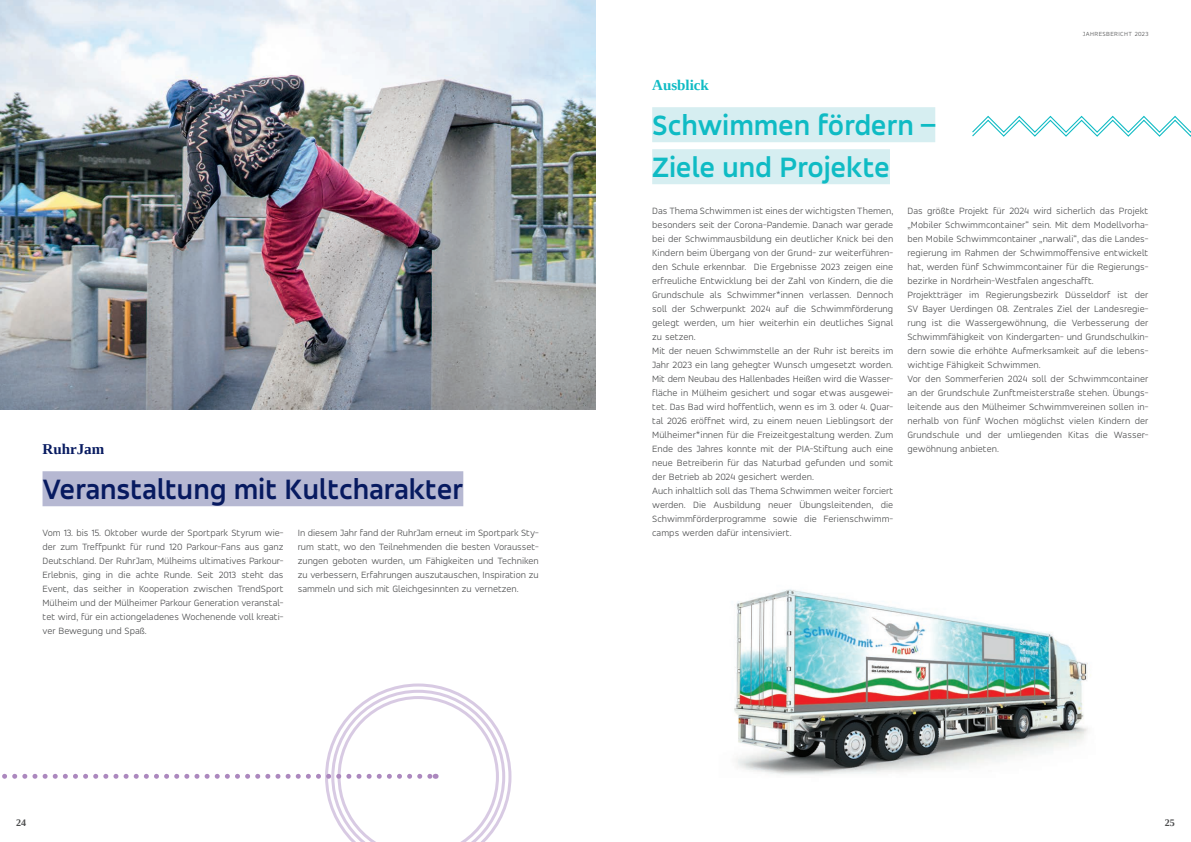
<style>
.page{position:relative;width:1191px;height:842px;background:#fff}
.page>*{position:absolute;margin:0;border:0;box-sizing:border-box;transform-origin:0 0}
.t1{font:700 30px/42px "Accord";color:#0fbbc4}
.t2{font:700 30px "Accord";color:#071a60}
.t3{font:700 15px "Liberation Serif";color:#0fbbc4}
.t4{font:700 15px "Liberation Serif";color:#071a60}
.t5{font:300 10px/14px "Accord";letter-spacing:.005em;color:#4b4c4d;text-align:justify}
.t6{font:700 10px "Liberation Serif";color:#4b4c4d}
.t7{font:300 6.5px "Accord";letter-spacing:.06em;color:#4b4c4d}
</style>
<div class="page">
<svg style="left:972px;top:115px;width:219px;height:22px"></svg>
<div style="left:43px;top:471px;width:420px;height:35px;background:#b6b8d2"></div>
<img style="left:0;top:0;width:595px;height:410px">
<div style="left:652px;top:107px;width:283px;height:35px;background:#d6eef1"></div>
<div style="left:652px;top:149px;width:238px;height:35px;background:#d6eef1"></div>
<img style="left:734px;top:589px;width:357px;height:186px">
<svg style="left:2px;top:683px;width:509px;height:159px"></svg>
<h2 class="t3" style="left:652px;top:75px;width:58px">Ausblick</h2>
<h1 class="t1" style="left:652px;top:103px;width:284px">Schwimmen fördern –<br>Ziele und Projekte</h1>
<p class="t7" style="left:1083px;top:30px;width:67px">JAHRESBERICHT 2023</p>
<p class="t5" style="left:652px;top:203px;width:242px;text-align:left">Das Thema Schwimmen ist eines der wichtigsten Themen, besonders seit der Corona-Pandemie. Danach war gerade bei der Schwimmausbildung ein deutlicher Knick bei den Kindern beim Übergang von der Grund- zur weiterführen&shy;den Schule erkennbar. Die Ergebnisse 2023 zeigen eine erfreuliche Entwicklung bei der Zahl von Kindern, die die Grundschule als Schwimmer*innen verlassen. Dennoch soll der Schwerpunkt 2024 auf die Schwimmförderung gelegt werden, um hier weiterhin ein deutliches Signal zu setzen.<br>Mit der neuen Schwimmstelle an der Ruhr ist bereits im Jahr 2023 ein lang gehegter Wunsch umgesetzt worden.<br>Mit dem Neubau des Hallenbades Heißen wird die Wasser&shy;fläche in Mülheim gesichert und sogar etwas ausgewei&shy;tet. Das Bad wird hoffentlich, wenn es im 3. oder 4. Quar&shy;tal 2026 eröffnet wird, zu einem neuen Lieblingsort der Mülheimer*innen für die Freizeitgestaltung werden. Zum Ende des Jahres konnte mit der PIA-Stiftung auch eine neue Betreiberin für das Naturbad gefunden und somit der Betrieb ab 2024 gesichert werden.<br>Auch inhaltlich soll das Thema Schwimmen weiter forciert werden. Die Ausbildung neuer Übungsleitenden, die Schwimmförderprogramme sowie die Ferienschwimm-</p>
<h2 class="t4" style="left:43px;top:439px;width:63px">RuhrJam</h2>
<h1 class="t2" style="left:43px;top:471px;width:422px">Veranstaltung mit Kultcharakter</h1>
<p class="t5" style="left:43px;top:525px;width:242px">Vom 13. bis 15. Oktober wurde der Sportpark Styrum wie&shy;der zum Treffpunkt für rund 120 Parkour-Fans aus ganz Deutschland. Der RuhrJam, Mülheims ultimatives Parkour-Erlebnis, ging in die achte Runde. Seit 2013 steht das Event, das seither in Kooperation zwischen TrendSport Mülheim und der Mülheimer Parkour Generation veranstal&shy;tet wird, für ein actiongeladenes Wochenende voll kreati&shy;ver Bewegung und Spaß.</p>
<p class="t5" style="left:298px;top:525px;width:242px">In diesem Jahr fand der RuhrJam erneut im Sportpark Sty-</p>
<p class="t5" style="left:652px;top:525px;width:141px">camps werden dafür intensiviert.</p>
<p class="t5" style="left:298px;top:539px;width:242px">rum statt, wo den Teilnehmenden die besten Vorausset&shy;zungen geboten wurden, um Fähigkeiten und Techniken zu verbessern, Erfahrungen auszutauschen, Inspiration zu sammeln und sich mit Gleichgesinnten zu vernetzen.</p>
<p class="t5" style="left:907px;top:203px;width:242px;text-align:left">Das größte Projekt für 2024 wird sicherlich das Projekt „Mobiler Schwimmcontainer“ sein. Mit dem Modellvorha&shy;ben Mobile Schwimmcontainer „narwali“, das die Landes&shy;regierung im Rahmen der Schwimmoffensive entwickelt hat, werden fünf Schwimmcontainer für die Regierungs&shy;bezirke in Nordrhein-Westfalen angeschafft.<br>Projektträger im Regierungsbezirk Düsseldorf ist der SV Bayer Uerdingen 08. Zentrales Ziel der Landesregie&shy;rung ist die Wassergewöhnung, die Verbesserung der Schwimmfähigkeit von Kindergarten- und Grundschulkin&shy;dern sowie die erhöhte Aufmerksamkeit auf die lebens&shy;wichtige Fähigkeit Schwimmen.<br>Vor den Sommerferien 2024 soll der Schwimmcontainer an der Grundschule Zunftmeisterstraße stehen. Übungs&shy;leitende aus den Mülheimer Schwimmvereinen sollen in&shy;nerhalb von fünf Wochen möglichst vielen Kindern der Grundschule und der umliegenden Kitas die Wasser&shy;gewöhnung anbieten.</p>
<p class="t6" style="left:16px;top:816px;width:11px">24</p>
<p class="t6" style="left:1164px;top:816px;width:11px">25</p>
</div>
